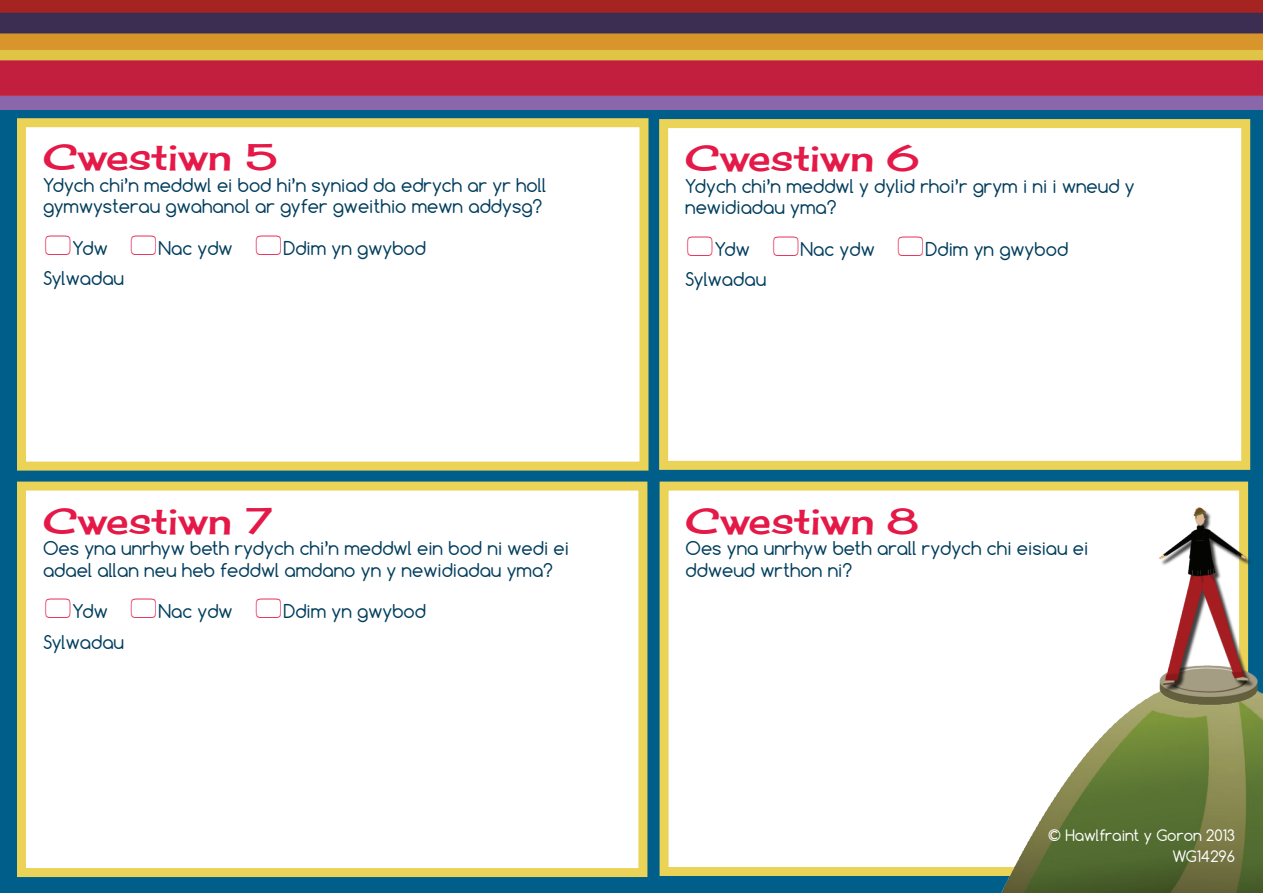
<style>
.page{position:relative;width:1263px;height:893px;background:#fff}
.page>*{position:absolute;margin:0;border:0;box-sizing:border-box;transform-origin:0 0}
.t1{font:36px "Cherry Cream Soda";letter-spacing:.005em;color:#e51948}
.t2{font:18px/21.6px "Comfortaa";color:#003d5d}
.t3{font:15px/21px "Comfortaa";color:#fff;text-align:right}
</style>
<div class="page">
<div style="left:0;top:107px;width:1263px;height:786px;background:#005e8a"></div>
<div style="left:22px;top:123px;width:622px;height:343px;background:#fff"></div>
<div style="left:17px;top:118px;width:631px;height:353px;border:9px solid #ebd358"></div>
<div style="left:22px;top:486px;width:621px;height:386px;background:#fff"></div>
<div style="left:17px;top:482px;width:630px;height:395px;border:9px solid #ebd358"></div>
<div style="left:664px;top:124px;width:582px;height:341px;background:#fff"></div>
<div style="left:659px;top:119px;width:591px;height:351px;border:9px solid #ebd358"></div>
<div style="left:664px;top:486px;width:579px;height:385px;background:#fff"></div>
<div style="left:660px;top:482px;width:588px;height:394px;border:9px solid #ebd358"></div>
<img style="left:0;top:0;width:1263px;height:109px">
<img style="left:993px;top:697px;width:270px;height:196px">
<img style="left:1149px;top:505px;width:114px;height:203px">
<h1 class="t1" style="left:43px;top:135px;width:236px">Cwestiwn 5</h1>
<p class="t2" style="left:43px;top:174px;width:505px">Ydych chi’n meddwl ei bod hi’n syniad da edrych ar yr holl gymwysterau gwahanol ar gyfer gweithio mewn addysg?</p>
<p class="t2" style="left:73px;top:237px;width:37px">Ydw</p>
<p class="t2" style="left:158px;top:237px;width:76px">Nac ydw</p>
<p class="t2" style="left:283px;top:237px;width:144px">Ddim yn gwybod</p>
<p class="t2" style="left:43px;top:268px;width:83px">Sylwadau</p>
<h1 class="t1" style="left:43px;top:498px;width:231px">Cwestiwn 7</h1>
<p class="t2" style="left:43px;top:537px;width:527px">Oes yna unrhyw beth rydych chi’n meddwl ein bod ni wedi ei adael allan neu heb feddwl amdano yn y newidiadau yma?</p>
<p class="t2" style="left:73px;top:600px;width:37px">Ydw</p>
<p class="t2" style="left:158px;top:600px;width:76px">Nac ydw</p>
<p class="t2" style="left:283px;top:600px;width:144px">Ddim yn gwybod</p>
<p class="t2" style="left:43px;top:631px;width:83px">Sylwadau</p>
<h1 class="t1" style="left:685px;top:136px;width:236px">Cwestiwn 6</h1>
<p class="t2" style="left:685px;top:175px;width:451px">Ydych chi’n meddwl y dylid rhoi’r grym i ni i wneud y newidiadau yma?</p>
<p class="t2" style="left:715px;top:238px;width:37px">Ydw</p>
<p class="t2" style="left:801px;top:238px;width:76px">Nac ydw</p>
<p class="t2" style="left:925px;top:238px;width:144px">Ddim yn gwybod</p>
<p class="t2" style="left:685px;top:268px;width:83px">Sylwadau</p>
<h1 class="t1" style="left:686px;top:498px;width:235px">Cwestiwn 8</h1>
<p class="t2" style="left:686px;top:537px;width:404px">Oes yna unrhyw beth arall rydych chi eisiau ei ddweud wrthon ni?</p>
<p class="t3" style="left:1048px;top:824px;width:188px">© Hawlfraint y Goron 2013<br>WG14296</p>
</div>
